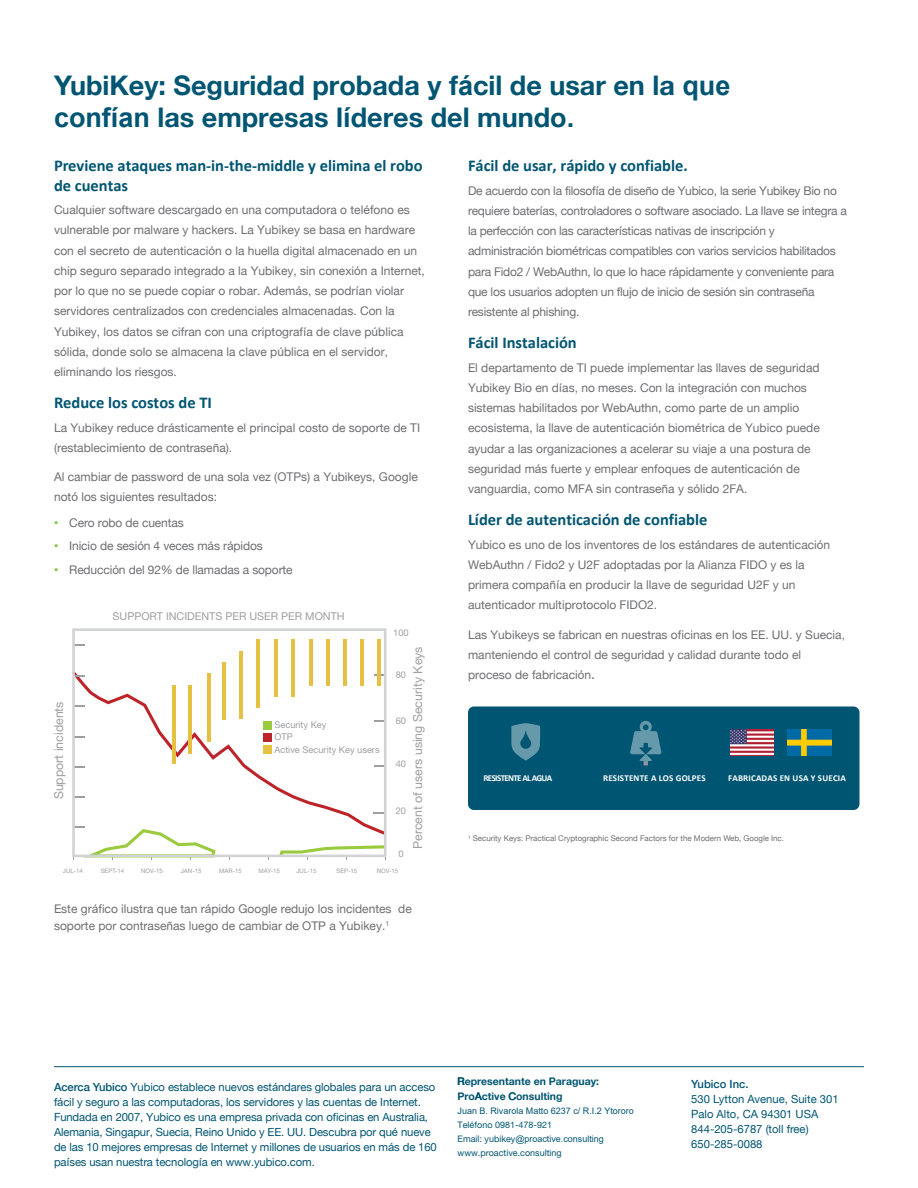
<style>
.page{position:relative;width:918px;height:1188px;background:#fff}
.page>*{position:absolute;margin:0;border:0;box-sizing:border-box;transform-origin:0 0}
.t1{font:700 27px/31.5px "Helvetica Neue";color:#005572}
.t2{font:700 16.5px/20.2px "Calibri";color:#005572}
.t3{font:12.3px "Helvetica Neue";color:#9d9fa2}
.t4{font:12px/20.2px "Helvetica Neue";color:#6d6e71}
.t5{font:12px/20.2px "Helvetica Neue";letter-spacing:-.02em;color:#6d6e71}
.t6{font:11.25px/15px "Helvetica Neue";letter-spacing:-.01em;color:#005572}
.t7{font:500 11.25px "Helvetica Neue";color:#005572}
.t8{font:10.8px "Helvetica Neue";color:#9d9fa2}
.t9{font:700 10.5px/15.6px "Helvetica Neue";color:#005572}
.t10{font:9.3px/12.3px "Helvetica Neue";color:#9d9fa2}
.t11{font:9px "Arial";color:#005572}
.t12{font:9px "Helvetica Neue";color:#005572}
.t13{font:700 9px "Calibri";letter-spacing:.02em;color:#fff}
.t14{font:700 9px "Calibri";letter-spacing:-.07em;color:#fff}
.t15{font:7.8px "Helvetica Neue";color:#6d6e71}
.t16{font:6.15px "Helvetica Neue";color:#9d9fa2}
.s1{font-family:"Arial"}
.s2{font-family:"Arial";color:#7dc242}
.s3{font-size:14.25px}
.s4{font-weight:500}
.s5{font-weight:400}
.s6{font-family:"Helvetica Neue"}
</style>
<div class="page">
<svg style="left:72px;top:628px;width:315px;height:230px"></svg>
<hr style="left:54px;top:1066px;width:810px;height:1px;background:#005572">
<div style="left:468px;top:706px;width:392px;height:104px;background:#005572;border-radius:6px"></div>
<img style="left:730px;top:729px;width:44px;height:27px">
<img style="left:788px;top:729px;width:43px;height:27px">
<svg style="left:511px;top:723px;width:29px;height:38px"></svg>
<svg style="left:630px;top:721px;width:31px;height:45px"></svg>
<h1 class="t1" style="left:54px;top:71px;width:678px">YubiKey: Seguridad probada y f<span class="s1">á</span>cil de usar en la <span class="s1">que confían</span> las empresas l<span class="s1">í</span>deres del mundo<span class="s1">.</span></h1>
<h2 class="t2" style="left:54px;top:156px;width:370px">Previene ataques man-in-the-middle y elimina el robo de cuentas</h2>
<p class="t4" style="left:54px;top:200px;width:372px">Cualquier software descargado en una computadora o tel<span class="s1">é</span>fono es vulnerable por malware y hackers. La Yubikey se basa en hardware con el secreto de autenticaci<span class="s1">ó</span>n o la huella digital almacenado en un chip seguro separado integrado a la Yubikey, sin conexi<span class="s1">ó</span>n a Internet, por lo que no se puede copiar o robar. Adem<span class="s1">á</span>s, se podr<span class="s1">í</span>an violar servidores centralizados con credenciales almacenadas. Con la Yubikey, los datos se cifran con una criptograf<span class="s1">í</span>a de clave p<span class="s1">ú</span>blica s<span class="s1">ó</span>lida, donde solo se almacena la clave p<span class="s1">ú</span>blica en el servidor, eliminando los riesgos.</p>
<h2 class="t2" style="left:54px;top:393px;width:159px">Reduce los costos de TI</h2>
<p class="t4" style="left:54px;top:418px;width:368px">La Yubikey reduce dr<span class="s1">á</span>sticamente el principal costo de soporte de TI (restablecimiento de contrase<span class="s1">ñ</span>a).</p>
<p class="t4" style="left:54px;top:467px;width:365px">Al cambiar de password de una sola vez (OTPs) a Yubikeys, Google not<span class="s1">ó</span> los siguientes resultados:</p>
<p class="t4" style="left:54px;top:513px;width:131px"><span class="s2">•</span> Cero robo de cuentas</p>
<p class="t4" style="left:54px;top:537px;width:210px"><span class="s2">•</span> Inicio de sesi<span class="s1">ó</span>n 4 veces m<span class="s1">á</span>s r<span class="s1">á</span>pidos</p>
<p class="t4" style="left:54px;top:560px;width:240px"><span class="s2">•</span> Reducci<span class="s1">ó</span>n del 92% de llamadas a soporte</p>
<h2 class="t2" style="left:468px;top:156px;width:221px">Fácil de usar, rápido y confiable.</h2>
<p class="t5" style="left:468px;top:181px;width:380px">De acuerdo con la filosof<span class="s1">í</span>a de dise<span class="s1">ñ</span>o de Yubico, la serie Yubikey Bio no requiere bater<span class="s1">í</span>as, controladores o software asociado. La llave se integra a la perfecci<span class="s1">ó</span>n con las caracter<span class="s1">í</span>sticas nativas de inscripci<span class="s1">ó</span>n y administraci<span class="s1">ó</span>n biom<span class="s1">é</span>tricas compatibles con varios servicios habilitados para Fido2 / WebAuthn, lo que lo hace r<span class="s1">á</span>pidamente y conveniente para que los usuarios adopten un flujo de inicio de sesi<span class="s1">ó</span>n sin contrase<span class="s1">ñ</span>a resistente al phishing.</p>
<h2 class="t2" style="left:468px;top:333px;width:110px">Fácil Instalación</h2>
<p class="t4" style="left:468px;top:358px;width:353px">El departamento de TI puede implementar las llaves de seguridad Yubikey Bio en d<span class="s1">í</span>as, no meses. Con la integraci<span class="s1">ó</span>n con muchos sistemas habilitados por WebAuthn, como parte de un amplio ecosistema, la llave de autenticaci<span class="s1">ó</span>n biom<span class="s1">é</span>trica de Yubico puede ayudar a las organizaciones a acelerar su viaje a una postura de seguridad m<span class="s1">á</span>s fuerte y emplear enfoques de autenticaci<span class="s1">ó</span>n de vanguardia, como MFA sin contrase<span class="s1">ñ</span>a y s<span class="s1">ó</span>lido 2FA.</p>
<h2 class="t2" style="left:468px;top:510px;width:241px">Líder de autenticación de confiable</h2>
<p class="t4" style="left:468px;top:535px;width:364px">Yubico es uno de los inventores de los est<span class="s1">á</span>ndares de autenticaci<span class="s1">ó</span>n WebAuthn / Fido2 y U2F adoptadas por la Alianza FIDO y es la primera compa<span class="s1">ñí</span>a en producir la llave de seguridad U2F y un autenticador multiprotocolo FIDO2.</p>
<p class="t4" style="left:468px;top:625px;width:379px">Las Yubikeys se fabrican en nuestras oficinas en los EE. UU. y Suecia, manteniendo el control de seguridad y calidad durante todo el proceso de fabricaci<span class="s1">ó</span>n<span class="s3">.</span></p>
<p class="t8" style="left:113px;top:608px;width:234px">SUPPORT INCIDENTS PER USER PER MONTH</p>
<p class="t10" style="left:393px;top:627px;width:17px">100</p>
<p class="t3" style="left:409px;top:849px;width:204px;rotate:-90deg">Percent of users using Security Keys</p>
<p class="t10" style="left:396px;top:669px;width:12px">80</p>
<p class="t3" style="left:50px;top:799px;width:99px;rotate:-90deg">Support incidents</p>
<p class="t10" style="left:396px;top:715px;width:12px">60</p>
<p class="t10" style="left:274px;top:719px;width:107px">Security Key<br>OTP<br>Active Security Key users</p>
<p class="t10" style="left:396px;top:759px;width:12px">40</p>
<p class="t14" style="left:484px;top:774px;width:70px">RESISTENTE AL AGUA</p>
<p class="t13" style="left:603px;top:774px;width:104px">RESISTENTE A LOS GOLPES</p>
<p class="t13" style="left:728px;top:774px;width:119px">FABRICADAS EN USA Y SUECIA</p>
<p class="t10" style="left:396px;top:805px;width:12px">20</p>
<p class="t15" style="left:468px;top:833px;width:317px"><sup>1</sup> Security Keys: Practical Cryptographic Second Factors for the Modern Web, Google Inc.</p>
<p class="t10" style="left:398px;top:848px;width:7px">0</p>
<p class="t16" style="left:63px;top:866px;width:22px">JUL-14</p>
<p class="t16" style="left:101px;top:866px;width:25px">SEPT-14</p>
<p class="t16" style="left:141px;top:866px;width:23px">NOV-15</p>
<p class="t16" style="left:181px;top:866px;width:22px">JAN-15</p>
<p class="t16" style="left:219px;top:866px;width:24px">MAR-15</p>
<p class="t16" style="left:259px;top:866px;width:23px">MAY-15</p>
<p class="t16" style="left:296px;top:866px;width:22px">JUL-15</p>
<p class="t16" style="left:336px;top:866px;width:22px">SEP-15</p>
<p class="t16" style="left:377px;top:866px;width:23px">NOV-15</p>
<p class="t4" style="left:54px;top:901px;width:359px;line-height:16.5px">Este gr<span class="s1">á</span>fico ilustra que tan r<span class="s1">á</span>pido Google redujo los incidentes de soporte por contrase<span class="s1">ñ</span>as luego de cambiar de OTP a Yubikey.<sup>1</sup></p>
<p class="t6" style="left:54px;top:1080px;width:384px"><span class="s4">Acerca Yubico</span> Yubico establece nuevos est<span class="s1">á</span>ndares globales para un acceso f<span class="s1">á</span>cil y seguro a las computadoras, los servidores y las cuentas de Internet.<br>Fundada en 2007, Yubico es una empresa privada con oficinas en Australia, Alemania, Singapur, Suecia, Reino Unido y EE. UU. Descubra por qu<span class="s1">é</span> nueve de las 10 mejores empresas de Internet y millones de usuarios en m<span class="s1">á</span>s de 160 pa<span class="s1">í</span>ses usan nuestra tecnolog<span class="s1">í</span>a en www.yubico.com.</p>
<p class="t9" style="left:458px;top:1074px;width:143px"><span class="s5">R</span>epresentante en Paraguay:<br>Pro<span class="s5">A</span>ctive <span class="s5">C</span>onsulting</p>
<p class="t11" style="left:458px;top:1107px;width:178px">Juan B. Rivarola Matto 6237 c/ R.I.2 Ytororo</p>
<p class="t12" style="left:458px;top:1118px;width:96px">Tel<span class="s1">é</span>fono 0981-478-921</p>
<p class="t11" style="left:458px;top:1134px;width:148px"><span class="s6">Email: yubikey</span>@proactive.consulting</p>
<p class="t12" style="left:458px;top:1146px;width:106px">www.proactive.consulting</p>
<p class="t7" style="left:691px;top:1075px;width:59px">Yubico Inc.</p>
<p class="t6" style="left:691px;top:1092px;width:149px">530 Lytton Avenue, Suite 301<br>Palo Alto, CA 94301 USA<br>844-205-6787 (toll free)<br>650-285-0088</p>
</div>
